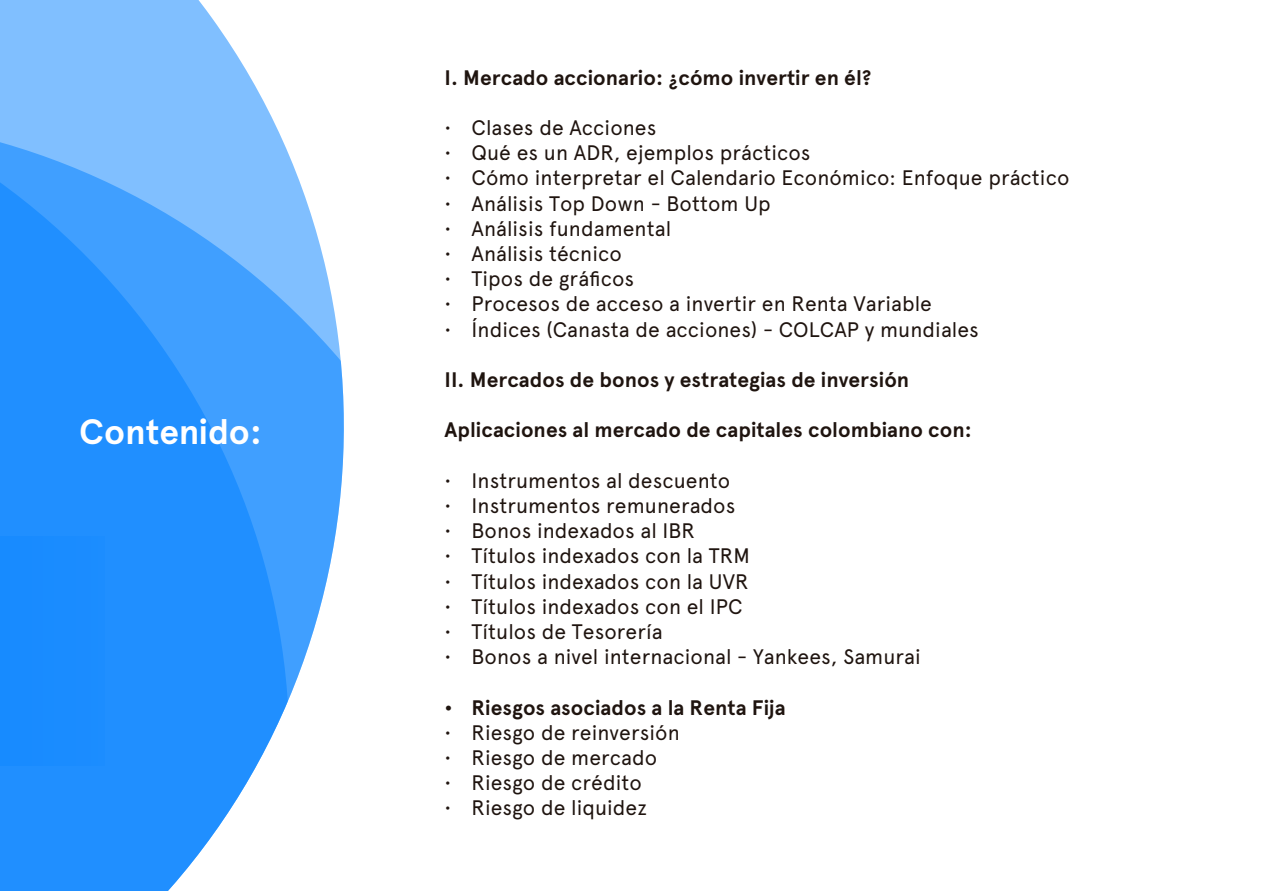
<style>
.page{position:relative;width:1263px;height:893px;background:#fff}
.page>*{position:absolute;margin:0;border:0;box-sizing:border-box;transform-origin:0 0}
.t1{font:700 35.25px "Apercu";letter-spacing:-.005em;color:#fff}
.t2{font:21px "Apercu";color:#1f140f}
.t3{font:700 21px "Apercu";color:#1f140f}
</style>
<div class="page">
<svg style="left:0;top:0;width:344px;height:890px"></svg>
<div style="left:0;top:536px;width:105px;height:229px;background:#198cff"></div>
<h1 class="t1" style="left:79px;top:410px;width:184px">Contenido:</h1>
<p class="t3" style="left:444px;top:65px;width:428px">I. Mercado accionario: ¿cómo invertir en él?</p>
<p class="t2" style="left:444px;top:115px;width:213px">• Clases de Acciones</p>
<p class="t2" style="left:444px;top:140px;width:368px">• Qué es un ADR, ejemplos prácticos</p>
<p class="t2" style="left:444px;top:165px;width:626px">• Cómo interpretar el Calendario Económico: Enfoque práctico</p>
<p class="t2" style="left:444px;top:191px;width:328px">• Análisis Top Down - Bottom Up</p>
<p class="t2" style="left:444px;top:216px;width:228px">• Análisis fundamental</p>
<p class="t2" style="left:444px;top:241px;width:179px">• Análisis técnico</p>
<p class="t2" style="left:444px;top:266px;width:191px">• Tipos de gráficos</p>
<p class="t2" style="left:444px;top:291px;width:489px">• Procesos de acceso a invertir en Renta Variable</p>
<p class="t2" style="left:444px;top:317px;width:536px">• Índices (Canasta de acciones) - COLCAP y mundiales</p>
<p class="t3" style="left:444px;top:367px;width:466px">II. Mercados de bonos y estrategias de inversión</p>
<p class="t3" style="left:444px;top:417px;width:529px">Aplicaciones al mercado de capitales colombiano con:</p>
<p class="t2" style="left:444px;top:468px;width:287px">• Instrumentos al descuento</p>
<p class="t2" style="left:444px;top:493px;width:292px">• Instrumentos remunerados</p>
<p class="t2" style="left:444px;top:518px;width:252px">• Bonos indexados al IBR</p>
<p class="t2" style="left:444px;top:543px;width:307px">• Títulos indexados con la TRM</p>
<p class="t2" style="left:444px;top:569px;width:305px">• Títulos indexados con la UVR</p>
<p class="t2" style="left:444px;top:594px;width:299px">• Títulos indexados con el IPC</p>
<p class="t2" style="left:444px;top:619px;width:220px">• Títulos de Tesorería</p>
<p class="t2" style="left:444px;top:644px;width:478px">• Bonos a nivel internacional - Yankees, Samurai</p>
<p class="t3" style="left:444px;top:695px;width:342px">• Riesgos asociados a la Renta Fija</p>
<p class="t2" style="left:444px;top:720px;width:237px">• Riesgo de reinversión</p>
<p class="t2" style="left:444px;top:745px;width:214px">• Riesgo de mercado</p>
<p class="t2" style="left:444px;top:770px;width:199px">• Riesgo de crédito</p>
<p class="t2" style="left:444px;top:795px;width:204px">• Riesgo de liquidez</p>
</div>
